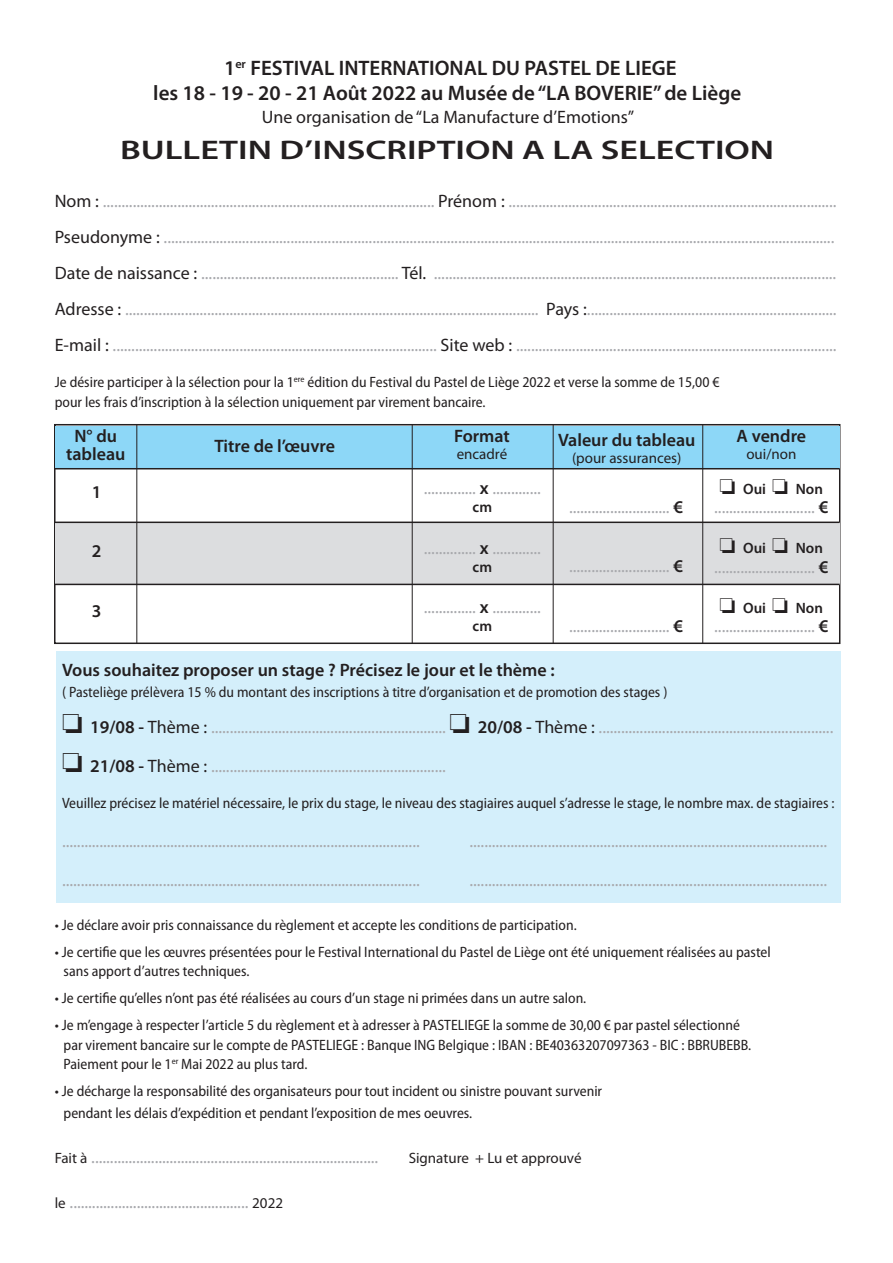
<style>
.page{position:relative;width:893px;height:1263px;background:#fff}
.page>*{position:absolute;margin:0;border:0;box-sizing:border-box;transform-origin:0 0}
.t1{font:600 27px "Myriad Pro";color:#231f20;scale:1.33 1}
.t2{font:600 21px/25.2px "Myriad Pro";color:#231f20;text-align:center}
.t3{font:18px/36px "Myriad Pro";color:#a8a9ad}
.t4{font:600 18px/18px "Myriad Pro";color:#231f20;text-align:center}
.t5{font:18px "Myriad Pro";color:#231f20}
.t6{font:semi-condensed 15px/19.5px "Myriad Pro";color:#231f20}
.t7{font:15px "Myriad Pro";color:#231f20}
.t8{font:600 15px "Myriad Pro";color:#231f20}
.s1{color:#231f20}
.s2{font-weight:600;color:#231f20}
.s3{font-size:15px;color:#231f20}
</style>
<div class="page">
<div style="left:54px;top:424px;width:786px;height:220px;border:2px solid #231f20"></div>
<div style="left:55px;top:522px;width:785px;height:62px;background:#dcdddf"></div>
<div style="left:55px;top:426px;width:785px;height:42px;background:#8dd7f7"></div>
<hr style="left:55px;top:468px;width:785px;height:1px;background:#231f20">
<hr style="left:55px;top:522px;width:785px;height:1px;background:#231f20">
<hr style="left:55px;top:584px;width:785px;height:1px;background:#231f20">
<hr style="left:136px;top:424px;width:1px;height:219px;background:#231f20">
<hr style="left:412px;top:424px;width:1px;height:219px;background:#231f20">
<hr style="left:553px;top:424px;width:1px;height:219px;background:#231f20">
<hr style="left:702px;top:424px;width:1px;height:219px;background:#231f20">
<div style="left:56px;top:651px;width:784px;height:252px;background:#d4effb"></div>
<p class="t2" style="left:153px;top:55px;width:589px">1<sup>er</sup> FESTIVAL INTERNATIONAL DU PASTEL DE LIEGE<br>les 18 - 19 - 20 - 21 Août 2022 au Musée de ‘‘LA BOVERIE’’ de Liège</p>
<p class="t5" style="left:262px;top:106px;width:374px">Une organisation de ‘‘La Manufacture d’Emotions’’</p>
<h1 class="t1" style="left:120px;top:132px;width:493px">BULLETIN D’INSCRIPTION A LA SELECTION</h1>
<p class="t3" style="left:55px;top:183px;width:783px"><span class="s1">Nom :</span> ......................................................................................... <span class="s1">Prénom :</span> ........................................................................................<br><span class="s1">Pseudonyme :</span> ....................................................................................................................................................................................<br><span class="s1">Date de naissance :</span> ..................................................... <span class="s1">Tél.</span> ............................................................................................................<br><span class="s1">Adresse :</span> ............................................................................................................... <span class="s1">Pays :</span>...................................................................<br><span class="s1">E-mail :</span> ....................................................................................... <span class="s1">Site web :</span> ......................................................................................</p>
<p class="t6" style="left:55px;top:373px;width:666px">Je désire participer à la sélection pour la 1<sup>ere</sup> édition du Festival du Pastel de Liège 2022 et verse la somme de 15,00 € pour les frais d’inscription à la sélection uniquement par virement bancaire.</p>
<p class="t4" style="left:66px;top:427px;width:61px">N° du tableau</p>
<p class="t4" style="left:214px;top:437px;width:122px">Titre de l’œuvre</p>
<p class="t4" style="left:558px;top:431px;width:139px">Valeur du tableau</p>
<p class="t4" style="left:737px;top:427px;width:71px">A vendre</p>
<p class="t7" style="left:746px;top:444px;width:52px">oui/non</p>
<p class="t4" style="left:454px;top:427px;width:57px">Format</p>
<p class="t7" style="left:457px;top:444px;width:52px">encadré</p>
<p class="t7" style="left:572px;top:448px;width:111px">(pour assurances)</p>
<p class="t4" style="left:92px;top:482px;width:11px">1</p>
<p class="t4" style="left:92px;top:542px;width:11px">2</p>
<p class="t4" style="left:92px;top:601px;width:11px">3</p>
<p class="t3" style="left:424px;top:470px;width:119px">.............. <span class="s2">x</span> .............</p>
<p class="t8" style="left:473px;top:498px;width:21px">cm</p>
<p class="t3" style="left:424px;top:529px;width:119px">.............. <span class="s2">x</span> .............</p>
<p class="t8" style="left:473px;top:557px;width:21px">cm</p>
<p class="t3" style="left:424px;top:589px;width:119px">.............. <span class="s2">x</span> .............</p>
<p class="t8" style="left:473px;top:617px;width:21px">cm</p>
<p class="t3" style="left:569px;top:489px;width:116px">........................... <span class="s2">€</span></p>
<p class="t3" style="left:569px;top:548px;width:116px">........................... <span class="s2">€</span></p>
<p class="t3" style="left:569px;top:608px;width:116px">........................... <span class="s2">€</span></p>
<p class="t8" style="left:720px;top:479px;width:105px">❏ Oui ❏ Non</p>
<p class="t3" style="left:714px;top:489px;width:116px">........................... <span class="s2">€</span></p>
<p class="t8" style="left:720px;top:538px;width:105px">❏ Oui ❏ Non</p>
<p class="t3" style="left:714px;top:548px;width:116px">........................... <span class="s2">€</span></p>
<p class="t8" style="left:720px;top:598px;width:105px">❏ Oui ❏ Non</p>
<p class="t3" style="left:714px;top:608px;width:116px">........................... <span class="s2">€</span></p>
<p class="t4" style="left:62px;top:660px;width:494px">Vous souhaitez proposer un stage ? Précisez le jour et le thème :</p>
<p class="t6" style="left:62px;top:683px;width:607px">( Pasteliège prélèvera 15 % du montant des inscriptions à titre d’organisation et de promotion des stages )</p>
<p class="t3" style="left:62px;top:707px;width:773px;line-height:39px"><span class="s1">❏</span> <span class="s2">19/08 -</span> <span class="s1">Thème :</span> ............................................................... <span class="s1">❏</span> <span class="s2">20/08 -</span> <span class="s1">Thème :</span> ............................................................... <span class="s1">❏</span> <span class="s2">21/08 -</span> <span class="s1">Thème :</span> ...............................................................</p>
<p class="t6" style="left:62px;top:794px;width:774px">Veuillez précisez le matériel nécessaire, le prix du stage, le niveau des stagiaires auquel s’adresse le stage, le nombre max. de stagiaires :</p>
<p class="t3" style="left:62px;top:823px;width:359px">................................................................................................</p>
<p class="t3" style="left:469px;top:823px;width:359px">................................................................................................</p>
<p class="t3" style="left:62px;top:862px;width:359px">................................................................................................</p>
<p class="t3" style="left:469px;top:862px;width:359px">................................................................................................</p>
<p class="t6" style="left:55px;top:915px;width:523px">• Je déclare avoir pris connaissance du règlement et accepte les conditions de participation.</p>
<p class="t6" style="left:64px;top:942px;width:709px;text-indent:-9px">• Je certifie que les œuvres présentées pour le Festival International du Pastel de Liège ont été uniquement réalisées au pastel sans apport d’autres techniques.</p>
<p class="t6" style="left:55px;top:989px;width:533px">• Je certifie qu’elles n’ont pas été réalisées au cours d’un stage ni primées dans un autre salon.</p>
<p class="t6" style="left:64px;top:1016px;width:689px;text-indent:-9px">• Je m’engage à respecter l’article 5 du règlement et à adresser à PASTELIEGE la somme de 30,00 € par pastel sélectionné par virement bancaire sur le compte de PASTELIEGE : Banque ING Belgique : IBAN : BE40363207097363 - BIC : BBRUBEBB.<br>Paiement pour le 1<sup>er</sup> Mai 2022 au plus tard.</p>
<p class="t6" style="left:64px;top:1081px;width:540px;line-height:21.6px;text-indent:-9px">• Je décharge la responsabilité des organisateurs pour tout incident ou sinistre pouvant survenir pendant les délais d’expédition et pendant l’exposition de mes oeuvres.</p>
<p class="t3" style="left:55px;top:1138px;width:325px"><span class="s3">Fait à</span> .............................................................................</p>
<p class="t7" style="left:409px;top:1148px;width:174px">Signature + Lu et approuvé</p>
<p class="t3" style="left:55px;top:1183px;width:230px"><span class="s3">le</span> ................................................ <span class="s3">2022</span></p>
</div>
